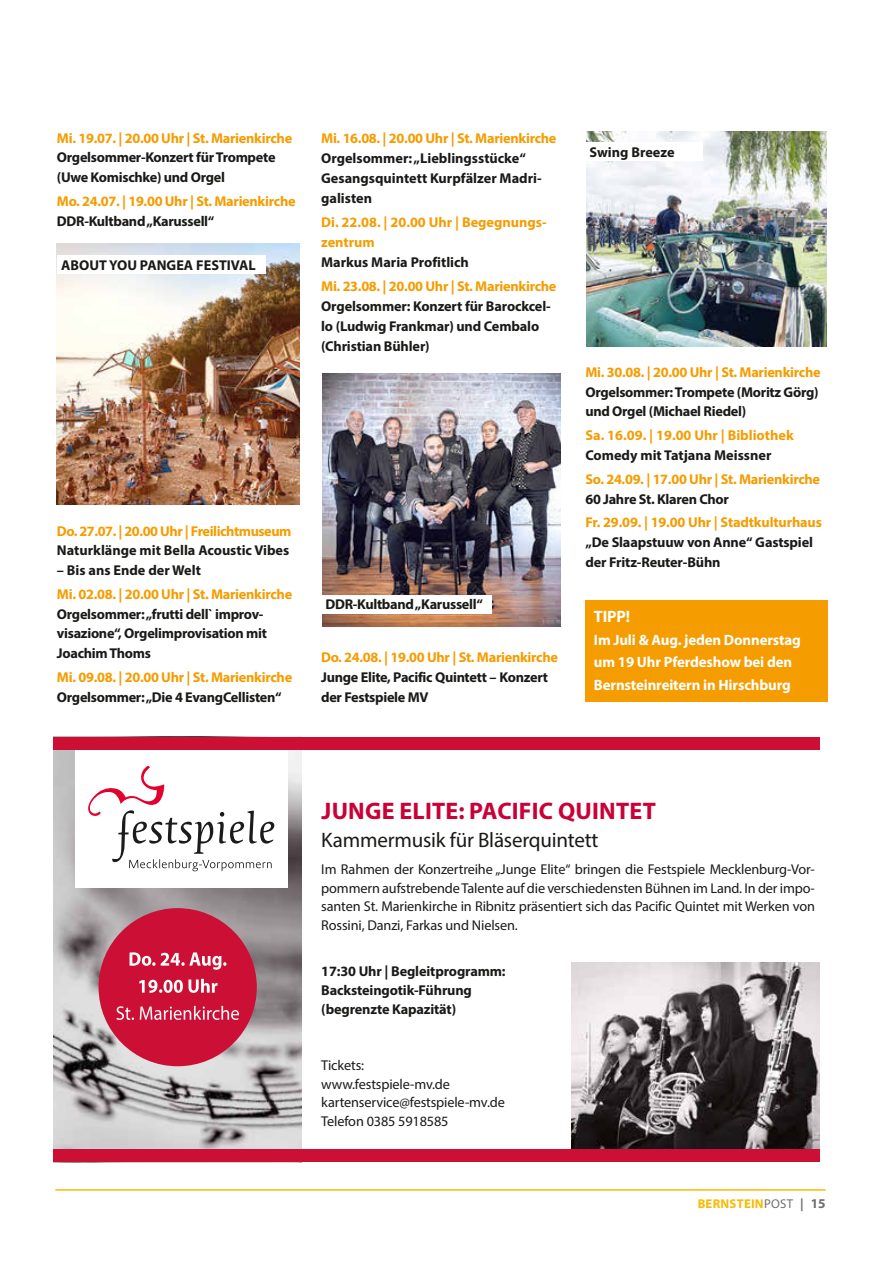
<style>
.page{position:relative;width:881px;height:1263px;background:#fff}
.page>*{position:absolute;margin:0;border:0;box-sizing:border-box;transform-origin:0 0}
.t1{font:700 24px "Myriad Pro";letter-spacing:.01em;color:#ca0137}
.t2{font:21px "Myriad Pro";letter-spacing:-.01em;color:#1a1a18}
.t3{font:700 16.5px "Myriad Pro";color:#fff}
.t4{font:700 15px/22.5px "Myriad Pro";letter-spacing:-.01em;color:#fff}
.t5{font:700 14.25px/19.6px "Myriad Pro";letter-spacing:-.015em;color:#1a1a18}
.t6{font:700 14.25px "Myriad Pro";letter-spacing:-.02em;color:#f59c00}
.t7{font:14.25px/18.8px "Myriad Pro";letter-spacing:-.01em;color:#1a1a18;text-align:justify}
.t8{font:700 14.25px/20px "Myriad Pro";color:#f59c00}
.t9{font:700 12.75px "Myriad Pro";letter-spacing:.02em;color:#fbba00}
.s1{font-weight:400;color:#6f6f6e}
.s2{color:#6f6f6e}
.s3{font-size:13.5px;color:#6f6f6e}
</style>
<div class="page">
<hr style="left:55px;top:1189px;width:770px;height:2px;background:#fbba00">
<img style="left:57px;top:244px;width:242px;height:260px">
<div style="left:57px;top:255px;width:208px;height:19px;background:#fff"></div>
<img style="left:322px;top:373px;width:238px;height:253px">
<div style="left:321px;top:594px;width:170px;height:19px;background:#fff"></div>
<img style="left:586px;top:132px;width:239px;height:214px">
<div style="left:585px;top:142px;width:117px;height:19px;background:#fff"></div>
<div style="left:585px;top:600px;width:242px;height:102px;background:#f59c00"></div>
<img style="left:54px;top:749px;width:248px;height:400px">
<div style="left:75px;top:737px;width:212px;height:151px;background:#fff"></div>
<svg style="left:88px;top:766px;width:186px;height:105px"></svg>
<img style="left:571px;top:962px;width:248px;height:187px">
<div style="left:54px;top:737px;width:765px;height:12px;background:#cc0f34"></div>
<div style="left:54px;top:1149px;width:765px;height:13px;background:#cc0f34"></div>
<div style="left:98px;top:908px;width:159px;height:158px;background:#cc0f34;border-radius:50%"></div>
<svg style="left:116px;top:1006px;width:123px;height:14px"></svg>
<svg style="left:139px;top:979px;width:78px;height:14px"></svg>
<svg style="left:129px;top:952px;width:97px;height:18px"></svg>
<p class="t6" style="left:57px;top:128px;width:237px">Mi. 19.07. | 20.00 Uhr | St. Marienkirche</p>
<p class="t5" style="left:57px;top:147px;width:220px">Orgelsommer-Konzert für Trompete (Uwe Komischke) und Orgel</p>
<p class="t6" style="left:57px;top:192px;width:240px">Mo. 24.07. | 19.00 Uhr | St. Marienkirche</p>
<p class="t5" style="left:57px;top:210px;width:159px">DDR-Kultband „Karussell“</p>
<p class="t5" style="left:61px;top:255px;width:196px">ABOUT YOU PANGEA FESTIVAL</p>
<p class="t6" style="left:321px;top:128px;width:237px">Mi. 16.08. | 20.00 Uhr | St. Marienkirche</p>
<p class="t5" style="left:321px;top:147px;width:222px">Orgelsommer: „Lieblingsstücke“<br>Gesangsquintett Kurpfälzer Madri&shy;galisten</p>
<p class="t8" style="left:321px;top:211px;width:227px">Di. 22.08. | 20.00 Uhr | Begegnungs&shy;zentrum</p>
<p class="t5" style="left:321px;top:252px;width:149px">Markus Maria Profitlich</p>
<p class="t6" style="left:321px;top:277px;width:237px">Mi. 23.08. | 20.00 Uhr | St. Marienkirche</p>
<p class="t5" style="left:321px;top:296px;width:231px">Orgelsommer: Konzert für Barockcel&shy;lo (Ludwig Frankmar) und Cembalo (Christian Bühler)</p>
<p class="t6" style="left:57px;top:521px;width:236px">Do. 27.07. | 20.00 Uhr | Freilichtmuseum</p>
<p class="t5" style="left:57px;top:540px;width:234px">Naturklänge mit Bella Acoustic Vibes</p>
<p class="t5" style="left:57px;top:560px;width:145px">– Bis ans Ende der Welt</p>
<p class="t6" style="left:57px;top:585px;width:237px">Mi. 02.08. | 20.00 Uhr | St. Marienkirche</p>
<p class="t5" style="left:57px;top:603px;width:211px">Orgelsommer: „frutti dell` improv&shy;visazione“, Orgelimprovisation mit<br>Joachim Thoms</p>
<p class="t6" style="left:57px;top:668px;width:237px">Mi. 09.08. | 20.00 Uhr | St. Marienkirche</p>
<p class="t5" style="left:57px;top:686px;width:226px">Orgelsommer: „Die 4 EvangCellisten“</p>
<p class="t5" style="left:325px;top:594px;width:159px">DDR-Kultband „Karussell“</p>
<p class="t6" style="left:321px;top:647px;width:238px">Do. 24.08. | 19.00 Uhr | St. Marienkirche</p>
<p class="t5" style="left:321px;top:666px;width:228px">Junge Elite, Pacific Quintett – Konzert der Festspiele MV</p>
<p class="t5" style="left:589px;top:142px;width:86px">Swing Breeze</p>
<p class="t6" style="left:585px;top:363px;width:237px">Mi. 30.08. | 20.00 Uhr | St. Marienkirche</p>
<p class="t5" style="left:585px;top:381px;width:235px">Orgelsommer: Trompete (Moritz Görg) und Orgel (Michael Riedel)</p>
<p class="t8" style="left:585px;top:425px;width:210px">Sa. 16.09. | 19.00 Uhr | Bibliothek</p>
<p class="t5" style="left:585px;top:445px;width:187px">Comedy mit Tatjana Meissner</p>
<p class="t6" style="left:585px;top:470px;width:236px">So. 24.09. | 17.00 Uhr | St. Marienkirche</p>
<p class="t5" style="left:585px;top:488px;width:145px">60 Jahre St. Klaren Chor</p>
<p class="t6" style="left:585px;top:513px;width:238px">Fr. 29.09. | 19.00 Uhr | Stadtkulturhaus</p>
<p class="t5" style="left:585px;top:532px;width:229px">„De Slaapstuuw von Anne“ Gastspiel der Fritz-Reuter-Bühn</p>
<p class="t3" style="left:593px;top:606px;width:38px">TIPP!</p>
<p class="t4" style="left:593px;top:628px;width:208px">Im Juli &amp; Aug. jeden Donnerstag um 19 Uhr Pferdeshow bei den<br>Bernsteinreitern in Hirschburg</p>
<h1 class="t1" style="left:321px;top:796px;width:335px">JUNGE ELITE: PACIFIC QUINTET</h1>
<h2 class="t2" style="left:321px;top:827px;width:278px">Kammermusik für Bläserquintett</h2>
<p class="t7" style="left:321px;top:859px;width:495px">Im Rahmen der Konzertreihe „Junge Elite“ bringen die Festspiele Mecklenburg-Vor&shy;pommern aufstrebende Talente auf die verschiedensten Bühnen im Land. In der impo&shy;santen St. Marienkirche in Ribnitz präsentiert sich das Pacific Quintet mit Werken von Rossini, Danzi, Farkas und Nielsen.</p>
<p class="t5" style="left:321px;top:961px;width:186px;line-height:18.8px">17:30 Uhr | Begleitprogramm:<br>Backsteingotik-Führung (begrenzte Kapazität)</p>
<p class="t7" style="left:321px;top:1055px;width:185px;text-align:left">Tickets:<br>www.festspiele-mv.de kartenservice@festspiele-mv.de<br>Telefon 0385 5918585</p>
<p class="t9" style="left:697px;top:1195px;width:129px">BERNSTEIN<span class="s1">POST</span> <span class="s2">|</span> <span class="s3">15</span></p>
</div>
